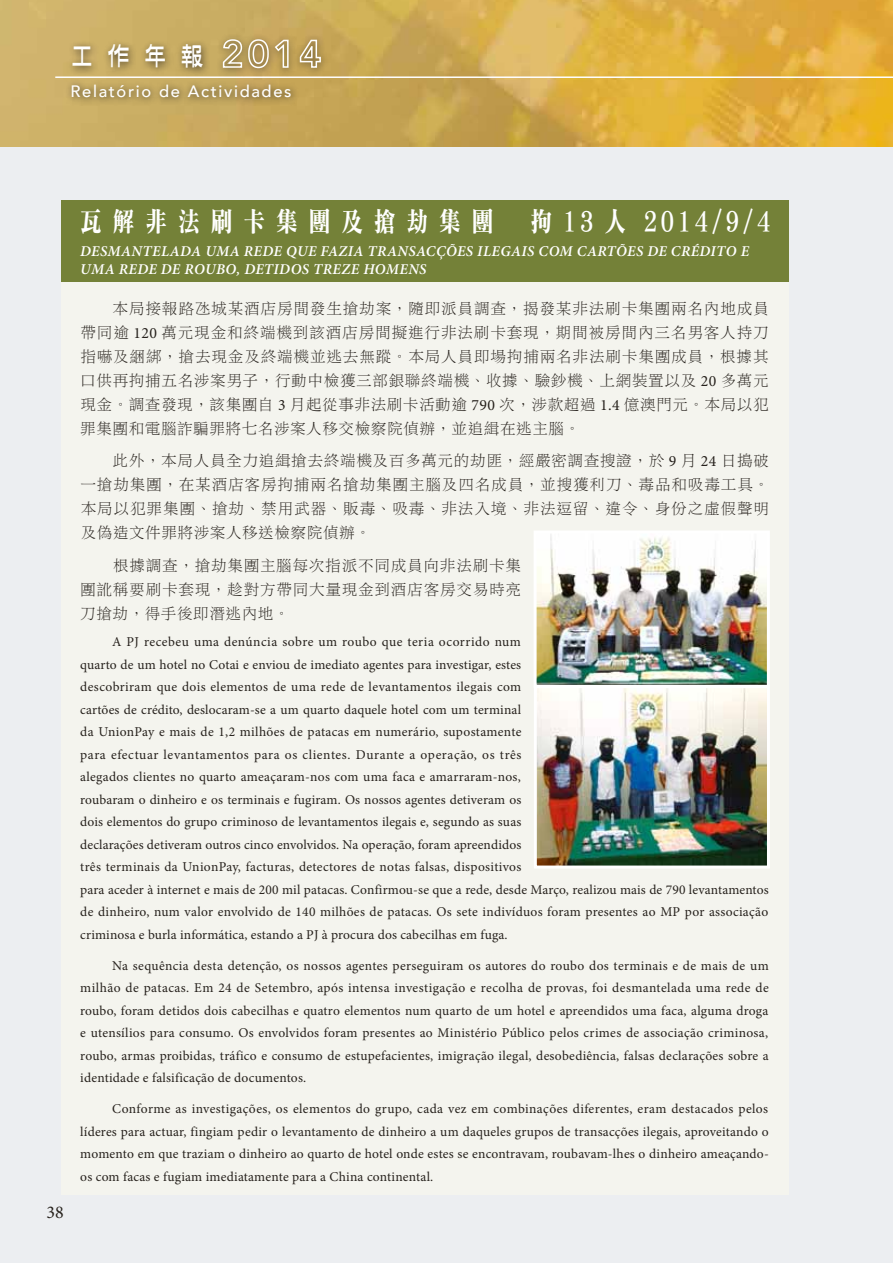
<style>
.page{position:relative;width:893px;height:1263px;background:#fff}
.page>*{position:absolute;margin:0;border:0;box-sizing:border-box;transform-origin:0 0}
.t1{font:27px "DF Li Song HK W7";letter-spacing:.51em;color:#fff;scale:.8 1}
.t2{font:25.5px "DF Ya Yi HK W6";color:#fff;scale:.9 1}
.t3{font:18px "Minion Pro";color:#26211c}
.t4{font:500 16.5px "Avenir";letter-spacing:.1em;color:#fff}
.t5{font:15.75px/24px "DF Li Song HK W3";letter-spacing:.025em;color:#26211c;text-align:justify}
.t6{font:italic 600 15px/18px "Minion Pro";letter-spacing:.025em;color:#fff}
.t7{font:13.5px/22.5px "Minion Pro";letter-spacing:.015em;color:#26211c;text-align:justify}
.s1{font-family:"Minion Pro"}
</style>
<div class="page">
<div style="left:0;top:121px;width:893px;height:1142px;background:#eceef1"></div>
<img style="left:0;top:0;width:893px;height:146px">
<hr style="left:55px;top:76px;width:838px;height:2px;background:#fff">
<div style="left:66px;top:39px;width:145px;height:39px;background:#26211c;opacity:.8"></div>
<div style="left:65px;top:78px;width:234px;height:28px;background:#26211c;opacity:.8"></div>
<div style="left:216px;top:33px;width:113px;height:45px;background:#26211c;opacity:.8"></div>
<svg style="left:221px;top:38px;width:68px;height:31px;background:#c3ad7c"></svg>
<svg style="left:299px;top:39px;width:23px;height:30px"></svg>
<div style="left:62px;top:253px;width:727px;height:942px;background:#f4f4ee"></div>
<div style="left:62px;top:200px;width:727px;height:82px;background:#748138"></div>
<img style="left:538px;top:534px;width:228px;height:330px">
<div style="left:534px;top:530px;width:236px;height:158px;border:3px solid #fff"></div>
<div style="left:534px;top:685px;width:236px;height:183px;border:3px solid #fff"></div>
<h2 class="t2" style="left:71px;top:42px;width:149px">工作年報</h2>
<p class="t4" style="left:71px;top:77px;width:223px">Relatório de Actividades</p>
<h3 class="t3" style="left:47px;top:1200px;width:19px">38</h3>
<h1 class="t1" style="left:80px;top:206px;width:864px">瓦解非法刷卡集團及搶劫集團　拘13人 2014/9/4</h1>
<p class="t6" style="left:80px;top:242px;width:671px">DESMANTELADA UMA REDE QUE FAZIA TRANSACÇÕES ILEGAIS COM CARTÕES DE CRÉDITO E<br>UMA REDE DE ROUBO, DETIDOS TREZE HOMENS</p>
<p class="t5" style="left:80px;top:296px;width:690px;text-indent:32px">本局接報路氹城某酒店房間發生搶劫案，隨即派員調查，揭發某非法刷卡集團兩名內地成員帶同逾 <span class="s1">120</span> 萬元現金和終端機到該酒店房間擬進行非法刷卡套現，期間被房間內三名男客人持刀指嚇及綑綁，搶去現金及終端機並逃去無蹤。本局人員即場拘捕兩名非法刷卡集團成員，根據其口供再拘捕五名涉案男子，行動中檢獲三部銀聯終端機、收據、驗鈔機、上網裝置以及 <span class="s1">20</span> 多萬元現金。調查發現，該集團自 <span class="s1">3</span> 月起從事非法刷卡活動逾 <span class="s1">790</span> 次，涉款超過 <span class="s1">1.4</span> 億澳門元。本局以犯罪集團和電腦詐騙罪將七名涉案人移交檢察院偵辦，並追緝在逃主腦。</p>
<p class="t5" style="left:80px;top:448px;width:690px;text-indent:32px">此外，本局人員全力追緝搶去終端機及百多萬元的劫匪，經嚴密調查搜證，於 <span class="s1">9</span> 月 <span class="s1">24</span> 日搗破一搶劫集團，在某酒店客房拘捕兩名搶劫集團主腦及四名成員，並搜獲利刀、毒品和吸毒工具。本局以犯罪集團、搶劫、禁用武器、販毒、吸毒、非法入境、非法逗留、違令、身份之虛假聲明及偽造文件罪將涉案人移送檢察院偵辦。</p>
<p class="t5" style="left:80px;top:553px;width:443px;text-indent:33px">根據調查，搶劫集團主腦每次指派不同成員向非法刷卡集團訛稱要刷卡套現，趁對方帶同大量現金到酒店客房交易時亮刀搶劫，得手後即潛逃內地。</p>
<p class="t7" style="left:80px;top:631px;width:690px;text-align:left;text-indent:32px">A PJ recebeu uma denúncia sobre um roubo que teria ocorrido num<br>quarto de um hotel no Cotai e enviou de imediato agentes para investigar, estes<br>descobriram que dois elementos de uma rede de levantamentos ilegais com<br>cartões de crédito, deslocaram-se a um quarto daquele hotel com um terminal<br>da UnionPay e mais de 1,2 milhões de patacas em numerário, supostamente<br>para efectuar levantamentos para os clientes. Durante a operação, os três<br>alegados clientes no quarto ameaçaram-nos com uma faca e amarraram-nos,<br>roubaram o dinheiro e os terminais e fugiram. Os nossos agentes detiveram os<br>dois elementos do grupo criminoso de levantamentos ilegais e, segundo as suas<br>declarações detiveram outros cinco envolvidos. Na operação, foram apreendidos<br>três terminais da UnionPay, facturas, detectores de notas falsas, dispositivos<br>para aceder à internet e mais de 200 mil patacas. Confirmou-se que a rede, desde Março, realizou mais de 790 levantamentos de dinheiro, num valor envolvido de 140 milhões de patacas. Os sete indivíduos foram presentes ao MP por associação criminosa e burla informática, estando a PJ à procura dos cabecilhas em fuga.</p>
<p class="t7" style="left:80px;top:954px;width:690px;text-indent:32px">Na sequência desta detenção, os nossos agentes perseguiram os autores do roubo dos terminais e de mais de um milhão de patacas. Em 24 de Setembro, após intensa investigação e recolha de provas, foi desmantelada uma rede de roubo, foram detidos dois cabecilhas e quatro elementos num quarto de um hotel e apreendidos uma faca, alguma droga e utensílios para consumo. Os envolvidos foram presentes ao Ministério Público pelos crimes de associação criminosa, roubo, armas proibidas, tráfico e consumo de estupefacientes, imigração ilegal, desobediência, falsas declarações sobre a identidade e falsificação de documentos.</p>
<p class="t7" style="left:80px;top:1098px;width:690px;text-indent:32px">Conforme as investigações, os elementos do grupo, cada vez em combinações diferentes, eram destacados pelos líderes para actuar, fingiam pedir o levantamento de dinheiro a um daqueles grupos de transacções ilegais, aproveitando o momento em que traziam o dinheiro ao quarto de hotel onde estes se encontravam, roubavam-lhes o dinheiro ameaçando&shy;os com facas e fugiam imediatamente para a China continental.</p>
</div>
